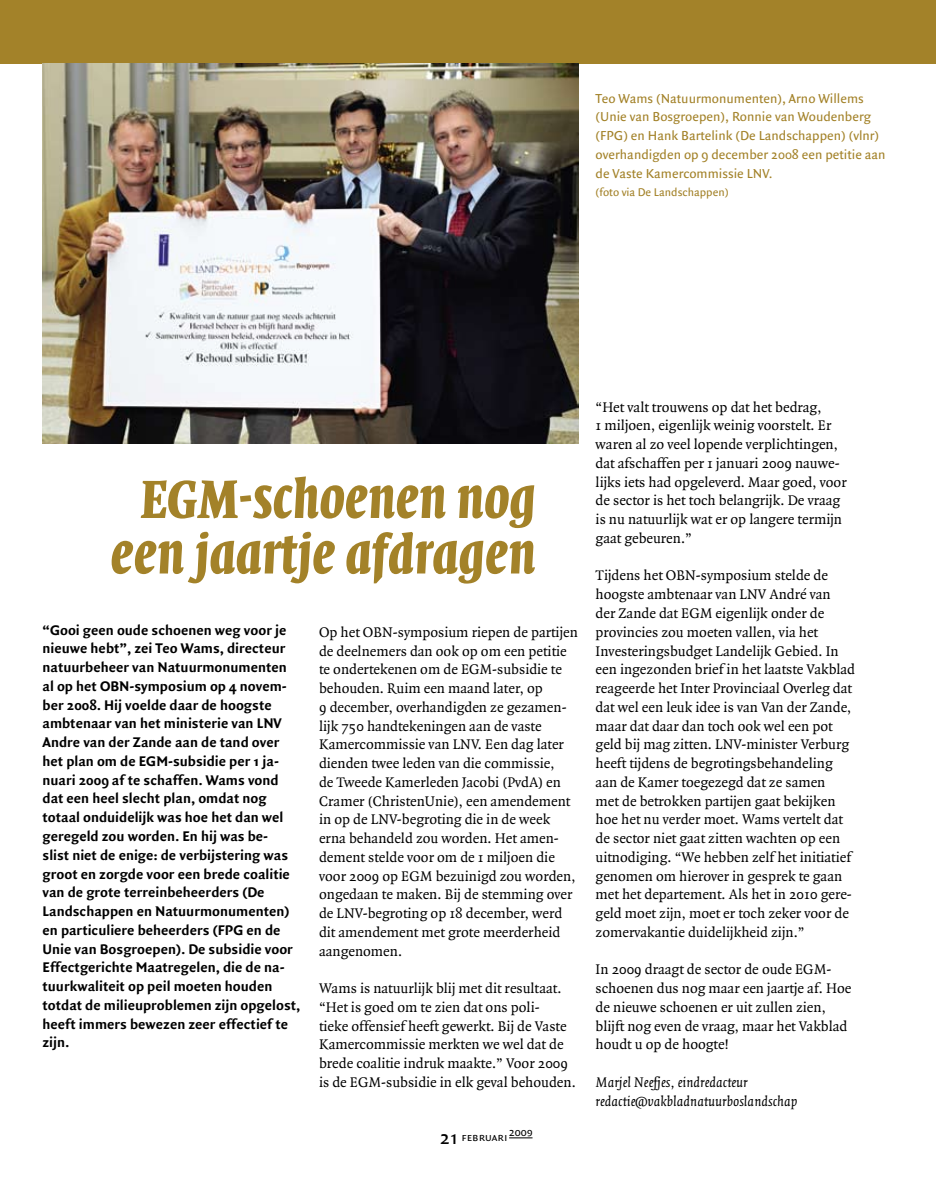
<style>
.page{position:relative;width:936px;height:1191px;background:#fff}
.page>*{position:absolute;margin:0;border:0;box-sizing:border-box;transform-origin:0 0}
.t1{font:italic 700 55.5px/55.5px "Quadraat Dis";color:#a38229;text-align:center}
.t2{font:15px/18.8px "Quadraat";color:#000}
.t3{font:700 15px/18.8px "Quadraat Sans";color:#000}
.t4{font:italic 15px/18.8px "Quadraat";color:#000}
.t5{font:13.95px/18.8px "Quadraat Sans";color:#a38229}
.t6{font:12px "Quadraat Sans";color:#a38229}
.t7{font:12px "Quadraat Sans Caps";color:#000}
.s1{font-family:"Quadraat Sans";font-size:21px}
</style>
<div class="page">
<div style="left:0;top:0;width:935px;height:64px;background:#a38229"></div>
<svg style="left:509px;top:1137px;width:23px;height:1px"></svg>
<img style="left:43px;top:64px;width:535px;height:380px">
<p class="t5" style="left:595px;top:89px;width:291px">Teo Wams (Natuurmonumenten), Arno Willems (Unie van Bosgroepen), Ronnie van Woudenberg (FPG) en Hank Bartelink (De Landschappen) (vlnr) overhandigden op 9 december 2008 een petitie aan de Vaste Kamercommissie LNV.</p>
<p class="t6" style="left:595px;top:186px;width:135px">(foto via De Landschappen)</p>
<h1 class="t1" style="left:111px;top:473px;width:427px">EGM-schoenen nog een jaartje afdragen</h1>
<p class="t3" style="left:43px;top:621px;width:259px">“Gooi geen oude schoenen weg voor je nieuwe hebt”, zei Teo Wams, directeur natuurbeheer van Natuurmonumenten al op het OBN-symposium op 4 novem&shy;ber 2008. Hij voelde daar de hoogste ambtenaar van het ministerie van LNV Andre van der Zande aan de tand over het plan om de EGM-subsidie per 1 ja&shy;nuari 2009 af te schaffen. Wams vond dat een heel slecht plan, omdat nog totaal onduidelijk was hoe het dan wel geregeld zou worden. En hij was be-<br>slist niet de enige: de verbijstering was groot en zorgde voor een brede coalitie van de grote terreinbeheerders (De Landschappen en Natuurmonumenten) en particuliere beheerders (FPG en de Unie van Bosgroepen). De subsidie voor Effectgerichte Maatregelen, die de na&shy;tuurkwaliteit op peil moeten houden totdat de milieuproblemen zijn opgelost, heeft immers bewezen zeer effectief te zijn.</p>
<p class="t2" style="left:319px;top:623px;width:260px">Op het OBN-symposium riepen de partijen de deelnemers dan ook op om een petitie te ondertekenen om de EGM-subsidie te behouden. Ruim een maand later, op<br>9 december, overhandigden ze gezamen&shy;lijk 750 handtekeningen aan de vaste Kamercommissie van LNV. Een dag later dienden twee leden van die commissie,<br>de Tweede Kamerleden Jacobi (PvdA) en Cramer (ChristenUnie), een amendement in op de LNV-begroting die in de week erna behandeld zou worden. Het amen&shy;dement stelde voor om de 1 miljoen die voor 2009 op EGM bezuinigd zou worden, ongedaan te maken. Bij de stemming over de LNV-begroting op 18 december, werd dit amendement met grote meerderheid aangenomen.</p>
<p class="t2" style="left:319px;top:979px;width:258px">Wams is natuurlijk blij met dit resultaat. “Het is goed om te zien dat ons poli-<br>tieke offensief heeft gewerkt. Bij de Vaste Kamercommissie merkten we wel dat de brede coalitie indruk maakte.” Voor 2009 is de EGM-subsidie in elk geval behouden.</p>
<p class="t7" style="left:439px;top:1130px;width:95px"><span class="s1">21</span> februari2009</p>
<p class="t2" style="left:595px;top:398px;width:252px">“Het valt trouwens op dat het bedrag,<br>1 miljoen, eigenlijk weinig voorstelt. Er waren al zo veel lopende verplichtingen, dat afschaffen per 1 januari 2009 nauwe&shy;lijks iets had opgeleverd. Maar goed, voor de sector is het toch belangrijk. De vraag is nu natuurlijk wat er op langere termijn gaat gebeuren.”</p>
<p class="t2" style="left:595px;top:567px;width:261px">Tijdens het OBN-symposium stelde de hoogste ambtenaar van LNV André van<br>der Zande dat EGM eigenlijk onder de provincies zou moeten vallen, via het Investeringsbudget Landelijk Gebied. In een ingezonden brief in het laatste Vakblad reageerde het Inter Provinciaal Overleg dat dat wel een leuk idee is van Van der Zande, maar dat daar dan toch ook wel een pot geld bij mag zitten. LNV-minister Verburg heeft tijdens de begrotingsbehandeling aan de Kamer toegezegd dat ze samen<br>met de betrokken partijen gaat bekijken hoe het nu verder moet. Wams vertelt dat de sector niet gaat zitten wachten op een uitnodiging. “We hebben zelf het initiatief genomen om hierover in gesprek te gaan met het departement. Als het in 2010 gere&shy;geld moet zijn, moet er toch zeker voor de zomervakantie duidelijkheid zijn.”</p>
<p class="t2" style="left:595px;top:960px;width:257px">In 2009 draagt de sector de oude EGM&shy;schoenen dus nog maar een jaartje af. Hoe de nieuwe schoenen er uit zullen zien, blijft nog even de vraag, maar het Vakblad houdt u op de hoogte!</p>
<p class="t4" style="left:595px;top:1073px;width:203px">Marjel Neefjes, eindredacteur redactie@vakbladnatuurboslandschap</p>
</div>
